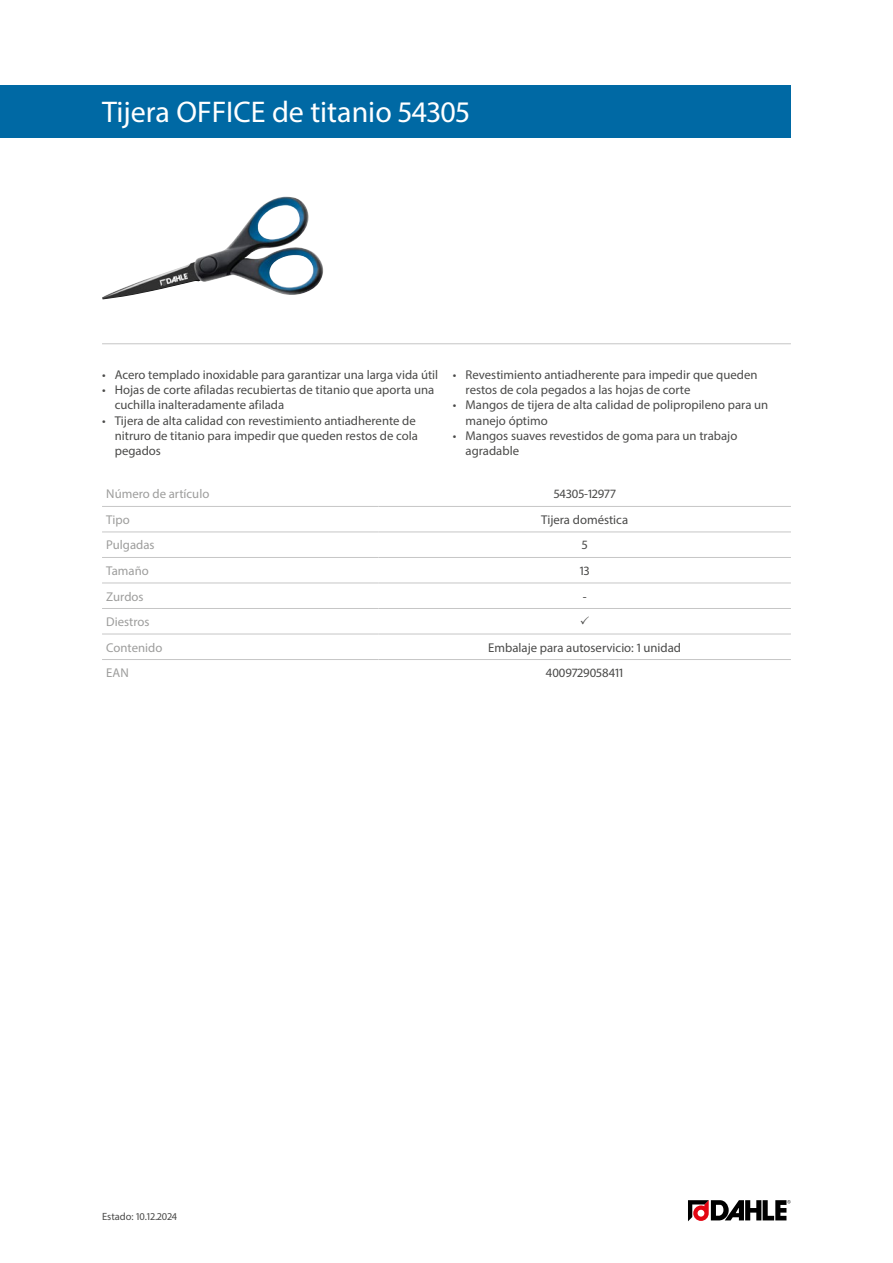
<style>
.page{position:relative;width:893px;height:1263px;background:#fff}
.page>*{position:absolute;margin:0;border:0;box-sizing:border-box;transform-origin:0 0}
.Produktname{font:30px "Myriad Pro";color:#fff}
.Produkttabelle_Zentr{font:12.75px/15.3px "Myriad Pro";color:#4a4a49}
.Produkttabelle_Links{font:12.75px "Myriad Pro";color:#9d9d9c}
.t1{font:10.5px "Myriad Pro";color:#4a4a49}
</style>
<div class="page">
<img style="left:102px;top:197px;width:221px;height:102px">
<hr style="left:102px;top:343px;width:689px;height:1px;background:#c6c6c6">
<svg style="left:688px;top:1200px;width:103px;height:21px"></svg>
<div style="left:0;top:85px;width:791px;height:53px;background:#0069a4"></div>
<hr style="left:102px;top:506px;width:276px;height:1px;background:#c6c6c6">
<hr style="left:378px;top:506px;width:413px;height:1px;background:#c6c6c6">
<hr style="left:102px;top:532px;width:276px;height:1px;background:#c6c6c6">
<hr style="left:378px;top:532px;width:413px;height:1px;background:#c6c6c6">
<hr style="left:102px;top:557px;width:276px;height:1px;background:#c6c6c6">
<hr style="left:378px;top:557px;width:413px;height:1px;background:#c6c6c6">
<hr style="left:102px;top:583px;width:276px;height:1px;background:#c6c6c6">
<hr style="left:378px;top:583px;width:413px;height:1px;background:#c6c6c6">
<hr style="left:102px;top:608px;width:276px;height:1px;background:#c6c6c6">
<hr style="left:378px;top:608px;width:413px;height:1px;background:#c6c6c6">
<hr style="left:102px;top:634px;width:276px;height:1px;background:#c6c6c6">
<hr style="left:378px;top:634px;width:413px;height:1px;background:#c6c6c6">
<hr style="left:102px;top:659px;width:276px;height:1px;background:#c6c6c6">
<hr style="left:378px;top:659px;width:413px;height:1px;background:#c6c6c6">
<p class="Produktname" style="left:102px;top:94px;width:369px">Tijera OFFICE de titanio 54305</p>
<p class="Produkttabelle_Zentr" style="left:102px;top:367px;width:338px">• Acero templado inoxidable para garantizar una larga vida útil</p>
<p class="Produkttabelle_Zentr" style="left:115px;top:382px;width:321px;text-indent:-13px">• Hojas de corte afiladas recubiertas de titanio que aporta una cuchilla inalteradamente afilada</p>
<p class="Produkttabelle_Zentr" style="left:115px;top:413px;width:305px;text-indent:-13px">• Tijera de alta calidad con revestimiento antiadherente de nitruro de titanio para impedir que queden restos de cola pegados</p>
<p class="Produkttabelle_Zentr" style="left:466px;top:367px;width:293px;text-indent:-13px">• Revestimiento antiadherente para impedir que queden restos de cola pegados a las hojas de corte</p>
<p class="Produkttabelle_Zentr" style="left:466px;top:397px;width:304px;text-indent:-13px">• Mangos de tijera de alta calidad de polipropileno para un manejo óptimo</p>
<p class="Produkttabelle_Zentr" style="left:466px;top:428px;width:273px;text-indent:-13px">• Mangos suaves revestidos de goma para un trabajo agradable</p>
<p class="Produkttabelle_Links" style="left:106px;top:486px;width:105px">Número de artículo</p>
<p class="Produkttabelle_Zentr" style="left:554px;top:486px;width:63px">54305-12977</p>
<p class="Produkttabelle_Links" style="left:106px;top:512px;width:25px">Tipo</p>
<p class="Produkttabelle_Zentr" style="left:541px;top:512px;width:88px">Tijera doméstica</p>
<p class="Produkttabelle_Links" style="left:106px;top:537px;width:50px">Pulgadas</p>
<p class="Produkttabelle_Zentr" style="left:582px;top:537px;width:7px">5</p>
<p class="Produkttabelle_Links" style="left:106px;top:563px;width:44px">Tamaño</p>
<p class="Produkttabelle_Zentr" style="left:580px;top:563px;width:11px">13</p>
<p class="Produkttabelle_Links" style="left:106px;top:588px;width:39px">Zurdos</p>
<p class="Produkttabelle_Zentr" style="left:583px;top:588px;width:5px">-</p>
<p class="Produkttabelle_Links" style="left:106px;top:614px;width:45px">Diestros</p>
<p class="Produkttabelle_Links" style="left:106px;top:639px;width:58px">Contenido</p>
<p class="Produkttabelle_Zentr" style="left:488px;top:639px;width:194px">Embalaje para autoservicio: 1 unidad</p>
<p class="Produkttabelle_Links" style="left:106px;top:665px;width:24px">EAN</p>
<p class="Produkttabelle_Zentr" style="left:546px;top:665px;width:79px">4009729058411</p>
<p class="t1" style="left:102px;top:1210px;width:76px">Estado: 10.12.2024</p>
</div>
